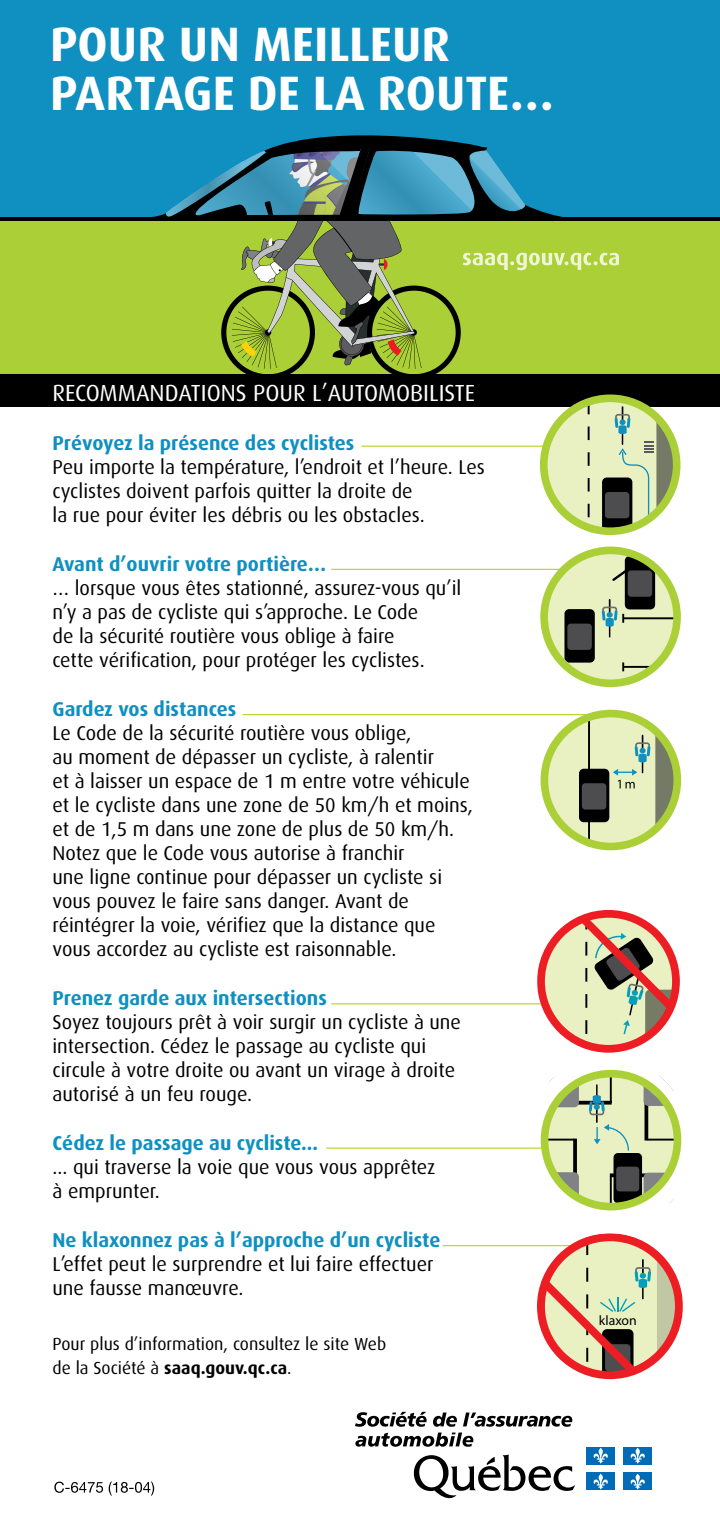
<style>
.page{position:relative;width:720px;height:1530px;background:#fff}
.page>*{position:absolute;margin:0;border:0;box-sizing:border-box;transform-origin:0 0}
.t1{font:700 48.25px/49.2px "Dax";color:#fff}
.t2{font:23.25px "Dax";color:#fff}
.t3{font:20px/24px "Dax";color:#000}
.t4{font:700 20px "Dax";color:#0f90c1}
.t5{font:17.5px/24px "Dax";color:#000}
.t6{font:13.75px "Myriad Pro";color:#000}
.s1{font-weight:700}
</style>
<div class="page">
<hr style="left:442px;top:1245px;width:174px;height:1px;background:#bfd730">
<hr style="left:326px;top:1148px;width:222px;height:1px;background:#bfd730">
<div style="left:0;top:84px;width:720px;height:301px;background:#abd037"></div>
<div style="left:0;top:0;width:720px;height:219px;background:#0f90c1"></div>
<hr style="left:0;top:218px;width:720px;height:3px;background:#000">
<div style="left:0;top:374px;width:720px;height:33px;background:#000"></div>
<svg style="left:143px;top:135px;width:476px;height:239px"></svg>
<hr style="left:361px;top:446px;width:243px;height:1px;background:#bfd730">
<hr style="left:331px;top:569px;width:273px;height:1px;background:#bfd730">
<hr style="left:242px;top:714px;width:374px;height:1px;background:#bfd730">
<hr style="left:331px;top:1003px;width:283px;height:1px;background:#bfd730">
<svg style="left:537px;top:394px;width:144px;height:142px"></svg>
<svg style="left:538px;top:546px;width:143px;height:142px"></svg>
<svg style="left:538px;top:709px;width:144px;height:142px"></svg>
<svg style="left:532px;top:910px;width:150px;height:301px"></svg>
<img style="left:387px;top:1411px;width:265px;height:75px">
<svg style="left:414px;top:1454px;width:161px;height:45px"></svg>
<svg style="left:355px;top:1412px;width:72px;height:15px"></svg>
<svg style="left:433px;top:1413px;width:24px;height:14px"></svg>
<svg style="left:463px;top:1233px;width:220px;height:194px"></svg>
<svg style="left:355px;top:1433px;width:118px;height:14px"></svg>
<div style="left:586px;top:1447px;width:29px;height:17px;background:#006bb6"></div>
<svg style="left:593px;top:1448px;width:15px;height:16px"></svg>
<div style="left:623px;top:1447px;width:29px;height:17px;background:#006bb6"></div>
<svg style="left:630px;top:1448px;width:15px;height:16px"></svg>
<div style="left:586px;top:1473px;width:29px;height:17px;background:#006bb6"></div>
<svg style="left:593px;top:1474px;width:15px;height:15px"></svg>
<div style="left:623px;top:1473px;width:29px;height:17px;background:#006bb6"></div>
<svg style="left:630px;top:1474px;width:15px;height:15px"></svg>
<svg style="left:54px;top:1482px;width:100px;height:14px"></svg>
<h1 class="t1" style="left:50px;top:20px;width:506px">POUR UN MEILLEUR<br>PARTAGE DE LA ROUTE…</h1>
<h2 class="t2" style="left:52px;top:380px;width:424px">RECOMMANDATIONS POUR L’AUTOMOBILISTE</h2>
<h3 class="t4" style="left:52px;top:432px;width:303px">Prévoyez la présence des cyclistes</h3>
<p class="t3" style="left:52px;top:455px;width:434px">Peu importe la température, l’endroit et l’heure. Les cyclistes doivent parfois quitter la droite de<br>la rue pour éviter les débris ou les obstacles.</p>
<h3 class="t4" style="left:52px;top:553px;width:276px">Avant d’ouvrir votre portière…</h3>
<p class="t3" style="left:52px;top:576px;width:410px">… lorsque vous êtes stationné, assurez-vous qu’il n’y a pas de cycliste qui s’approche. Le Code<br>de la sécurité routière vous oblige à faire<br>cette vérification, pour protéger les cyclistes.</p>
<h3 class="t4" style="left:52px;top:698px;width:185px">Gardez vos distances</h3>
<p class="t3" style="left:52px;top:721px;width:422px">Le Code de la sécurité routière vous oblige,<br>au moment de dépasser un cycliste, à ralentir<br>et à laisser un espace de 1 m entre votre véhicule et le cycliste dans une zone de 50 km/h et moins, et de 1,5 m dans une zone de plus de 50 km/h.<br>Notez que le Code vous autorise à franchir<br>une ligne continue pour dépasser un cycliste si vous pouvez le faire sans danger. Avant de réintégrer la voie, vérifiez que la distance que vous accordez au cycliste est raisonnable.</p>
<h3 class="t4" style="left:52px;top:987px;width:276px">Prenez garde aux intersections</h3>
<p class="t3" style="left:52px;top:1010px;width:410px">Soyez toujours prêt à voir surgir un cycliste à une intersection. Cédez le passage au cycliste qui circule à votre droite ou avant un virage à droite autorisé à un feu rouge.</p>
<h3 class="t4" style="left:52px;top:1132px;width:267px">Cédez le passage au cycliste...</h3>
<p class="t3" style="left:52px;top:1155px;width:384px">... qui traverse la voie que vous vous apprêtez à emprunter.</p>
<h3 class="t4" style="left:52px;top:1229px;width:389px">Ne klaxonnez pas à l’approche d’un cycliste</h3>
<p class="t3" style="left:52px;top:1252px;width:383px">L’effet peut le surprendre et lui faire effectuer une fausse manœuvre.</p>
<p class="t5" style="left:52px;top:1332px;width:335px">Pour plus d’information, consultez le site Web de la Société à <span class="s1">saaq.gouv.qc.ca</span>.</p>
<p class="t6" style="left:599px;top:1312px;width:39px">klaxon</p>
</div>
